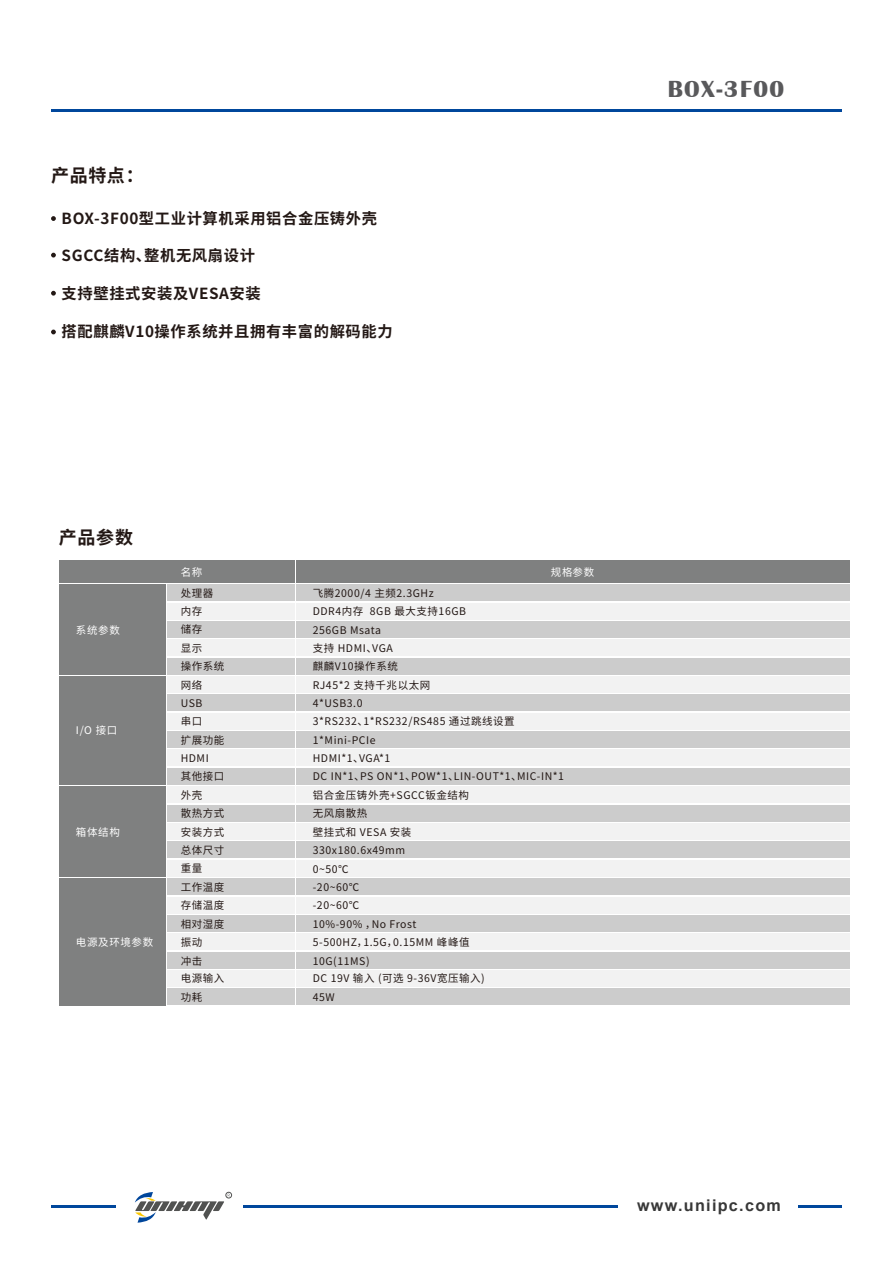
<style>
.page{position:relative;width:893px;height:1263px;background:#fff}
.page>*{position:absolute;margin:0;border:0;box-sizing:border-box;transform-origin:0 0}
.t1{font:700 24px "Britannic";letter-spacing:.06em;color:#59595b}
.t2{font:700 18px "Source Han Sans CN";letter-spacing:.04em;color:#231815}
.t3{font:700 16.2px "Arial";letter-spacing:.08em;color:#383838}
.t4{font:700 15.3px "Source Han Sans CN";letter-spacing:.04em;color:#231815}
.t5{font:10.5px/18.5px "Source Han Sans CN";letter-spacing:.055em;color:#231815}
.t6{font:10.5px "Source Han Sans CN";letter-spacing:.06em;color:#fff}
</style>
<div class="page">
<hr style="left:51px;top:110px;width:791px;height:2px;background:#00479c">
<svg style="left:51px;top:216px;width:5px;height:5px"></svg>
<svg style="left:51px;top:253px;width:5px;height:4px"></svg>
<svg style="left:51px;top:291px;width:5px;height:5px"></svg>
<svg style="left:51px;top:330px;width:5px;height:4px"></svg>
<div style="left:167px;top:584px;width:128px;height:17px;background:#ccc"></div>
<div style="left:296px;top:584px;width:553px;height:17px;background:#ccc"></div>
<div style="left:167px;top:603px;width:128px;height:16px;background:#f2f2f2"></div>
<div style="left:296px;top:603px;width:553px;height:16px;background:#f2f2f2"></div>
<div style="left:167px;top:621px;width:128px;height:17px;background:#ccc"></div>
<div style="left:296px;top:621px;width:553px;height:17px;background:#ccc"></div>
<div style="left:167px;top:639px;width:128px;height:17px;background:#f2f2f2"></div>
<div style="left:296px;top:639px;width:553px;height:17px;background:#f2f2f2"></div>
<div style="left:167px;top:658px;width:128px;height:17px;background:#ccc"></div>
<div style="left:296px;top:658px;width:553px;height:17px;background:#ccc"></div>
<div style="left:167px;top:676px;width:128px;height:17px;background:#f2f2f2"></div>
<div style="left:296px;top:676px;width:553px;height:17px;background:#f2f2f2"></div>
<div style="left:167px;top:694px;width:128px;height:17px;background:#ccc"></div>
<div style="left:296px;top:694px;width:553px;height:17px;background:#ccc"></div>
<div style="left:167px;top:713px;width:128px;height:17px;background:#f2f2f2"></div>
<div style="left:296px;top:713px;width:553px;height:17px;background:#f2f2f2"></div>
<div style="left:167px;top:731px;width:128px;height:17px;background:#ccc"></div>
<div style="left:296px;top:731px;width:553px;height:17px;background:#ccc"></div>
<div style="left:167px;top:749px;width:128px;height:17px;background:#f2f2f2"></div>
<div style="left:296px;top:749px;width:553px;height:17px;background:#f2f2f2"></div>
<div style="left:167px;top:768px;width:128px;height:17px;background:#ccc"></div>
<div style="left:296px;top:768px;width:553px;height:17px;background:#ccc"></div>
<div style="left:59px;top:584px;width:107px;height:91px;background:#7f8080"></div>
<div style="left:59px;top:560px;width:236px;height:23px;background:#7f8080"></div>
<div style="left:296px;top:560px;width:553px;height:23px;background:#7f8080"></div>
<div style="left:59px;top:878px;width:107px;height:127px;background:#7f8080"></div>
<div style="left:167px;top:786px;width:128px;height:17px;background:#f2f2f2"></div>
<div style="left:296px;top:786px;width:553px;height:17px;background:#f2f2f2"></div>
<div style="left:167px;top:805px;width:128px;height:16px;background:#ccc"></div>
<div style="left:296px;top:805px;width:553px;height:16px;background:#ccc"></div>
<div style="left:167px;top:823px;width:128px;height:17px;background:#f2f2f2"></div>
<div style="left:296px;top:823px;width:553px;height:17px;background:#f2f2f2"></div>
<div style="left:167px;top:841px;width:128px;height:17px;background:#ccc"></div>
<div style="left:296px;top:841px;width:553px;height:17px;background:#ccc"></div>
<div style="left:167px;top:878px;width:128px;height:17px;background:#ccc"></div>
<div style="left:296px;top:878px;width:553px;height:17px;background:#ccc"></div>
<div style="left:167px;top:897px;width:128px;height:16px;background:#f2f2f2"></div>
<div style="left:296px;top:897px;width:553px;height:16px;background:#f2f2f2"></div>
<div style="left:296px;top:915px;width:553px;height:17px;background:#ccc"></div>
<div style="left:167px;top:915px;width:128px;height:17px;background:#ccc"></div>
<div style="left:167px;top:933px;width:128px;height:17px;background:#f2f2f2"></div>
<div style="left:296px;top:933px;width:553px;height:17px;background:#f2f2f2"></div>
<div style="left:167px;top:970px;width:128px;height:17px;background:#f2f2f2"></div>
<div style="left:296px;top:970px;width:553px;height:17px;background:#f2f2f2"></div>
<div style="left:167px;top:952px;width:128px;height:17px;background:#ccc"></div>
<div style="left:296px;top:952px;width:553px;height:17px;background:#ccc"></div>
<div style="left:167px;top:988px;width:128px;height:17px;background:#ccc"></div>
<div style="left:296px;top:988px;width:553px;height:17px;background:#ccc"></div>
<div style="left:59px;top:786px;width:107px;height:91px;background:#7f8080"></div>
<div style="left:167px;top:860px;width:128px;height:17px;background:#f2f2f2"></div>
<div style="left:296px;top:860px;width:553px;height:17px;background:#f2f2f2"></div>
<div style="left:59px;top:676px;width:107px;height:109px;background:#7f8080"></div>
<hr style="left:243px;top:1206px;width:374px;height:2px;background:#00479c">
<hr style="left:51px;top:1206px;width:64px;height:2px;background:#00479c">
<hr style="left:798px;top:1206px;width:44px;height:2px;background:#00479c">
<svg style="left:135px;top:1192px;width:97px;height:31px"></svg>
<h2 class="t2" style="left:51px;top:165px;width:94px">产品特点：</h2>
<h3 class="t4" style="left:62px;top:210px;width:317px">BOX-3F00型工业计算机采用铝合金压铸外壳</h3>
<h3 class="t4" style="left:62px;top:247px;width:195px">SGCC结构、整机无风扇设计</h3>
<h3 class="t4" style="left:62px;top:285px;width:201px">支持壁挂式安装及VESA安装</h3>
<h3 class="t4" style="left:62px;top:323px;width:333px">搭配麒麟V10操作系统并且拥有丰富的解码能力</h3>
<h1 class="t1" style="left:668px;top:75px;width:118px">BOX-3F00</h1>
<h2 class="t2" style="left:59px;top:527px;width:76px">产品参数</h2>
<p class="t6" style="left:76px;top:624px;width:45px">系统参数</p>
<p class="t6" style="left:76px;top:724px;width:43px">I/O 接口</p>
<p class="t6" style="left:76px;top:826px;width:45px">箱体结构</p>
<p class="t6" style="left:76px;top:936px;width:79px">电源及环境参数</p>
<p class="t6" style="left:181px;top:566px;width:23px">名称</p>
<p class="t5" style="left:181px;top:584px;width:34px">处理器</p>
<p class="t5" style="left:181px;top:602px;width:23px">内存</p>
<p class="t5" style="left:313px;top:584px;width:155px">飞腾2000/4 主频2.3GHz<br>DDR4内存 8GB 最大支持16GB</p>
<p class="t5" style="left:181px;top:620px;width:23px">储存</p>
<p class="t5" style="left:313px;top:621px;width:70px">256GB Msata</p>
<p class="t5" style="left:181px;top:639px;width:23px">显示</p>
<p class="t5" style="left:313px;top:639px;width:82px">支持 HDMI、VGA</p>
<p class="t5" style="left:181px;top:657px;width:45px">操作系统</p>
<p class="t5" style="left:313px;top:657px;width:87px">麒麟V10操作系统</p>
<p class="t5" style="left:181px;top:676px;width:23px">网络</p>
<p class="t5" style="left:313px;top:676px;width:119px">RJ45*2 支持千兆以太网</p>
<p class="t5" style="left:181px;top:694px;width:23px">USB</p>
<p class="t5" style="left:313px;top:694px;width:51px">4*USB3.0</p>
<p class="t5" style="left:181px;top:713px;width:23px">串口</p>
<p class="t5" style="left:313px;top:713px;width:203px">3*RS232、1*RS232/RS485 通过跳线设置</p>
<p class="t5" style="left:181px;top:731px;width:45px">扩展功能</p>
<p class="t5" style="left:313px;top:731px;width:64px">1*Mini-PCIe</p>
<p class="t6" style="left:551px;top:566px;width:45px">规格参数</p>
<p class="t5" style="left:181px;top:749px;width:30px">HDMI</p>
<p class="t5" style="left:313px;top:749px;width:79px">HDMI*1、VGA*1</p>
<p class="t5" style="left:181px;top:767px;width:45px">其他接口</p>
<p class="t5" style="left:313px;top:767px;width:253px">DC IN*1、PS ON*1、POW*1、LIN-OUT*1、MIC-IN*1</p>
<p class="t5" style="left:181px;top:786px;width:45px">外壳<br>散热方式</p>
<p class="t5" style="left:313px;top:786px;width:158px">铝合金压铸外壳+SGCC钣金结构无风扇散热</p>
<p class="t5" style="left:181px;top:823px;width:45px">安装方式</p>
<p class="t5" style="left:313px;top:823px;width:100px">壁挂式和 VESA 安装</p>
<p class="t5" style="left:181px;top:841px;width:45px">总体尺寸</p>
<p class="t5" style="left:313px;top:841px;width:94px">330x180.6x49mm</p>
<p class="t5" style="left:181px;top:859px;width:23px">重量</p>
<p class="t5" style="left:313px;top:860px;width:38px">0~50℃</p>
<p class="t5" style="left:181px;top:878px;width:45px">工作温度</p>
<p class="t5" style="left:313px;top:878px;width:48px">-20~60℃</p>
<p class="t5" style="left:181px;top:915px;width:45px">相对湿度</p>
<p class="t5" style="left:313px;top:915px;width:105px">10%-90% ，No Frost</p>
<p class="t5" style="left:181px;top:933px;width:23px">振动</p>
<p class="t5" style="left:313px;top:933px;width:158px">5-500HZ，1.5G，0.15MM 峰峰值</p>
<p class="t5" style="left:181px;top:952px;width:23px">冲击</p>
<p class="t5" style="left:313px;top:952px;width:58px">10G(11MS)</p>
<p class="t5" style="left:181px;top:970px;width:45px">电源输入</p>
<p class="t5" style="left:313px;top:970px;width:174px">DC 19V 输入 (可选 9-36V宽压输入)</p>
<p class="t5" style="left:181px;top:988px;width:23px">功耗</p>
<p class="t5" style="left:313px;top:988px;width:23px">45W</p>
<p class="t5" style="left:181px;top:897px;width:45px">存储温度</p>
<p class="t5" style="left:313px;top:897px;width:48px">-20~60℃</p>
<h3 class="t3" style="left:637px;top:1194px;width:145px">www.uniipc.com</h3>
</div>
